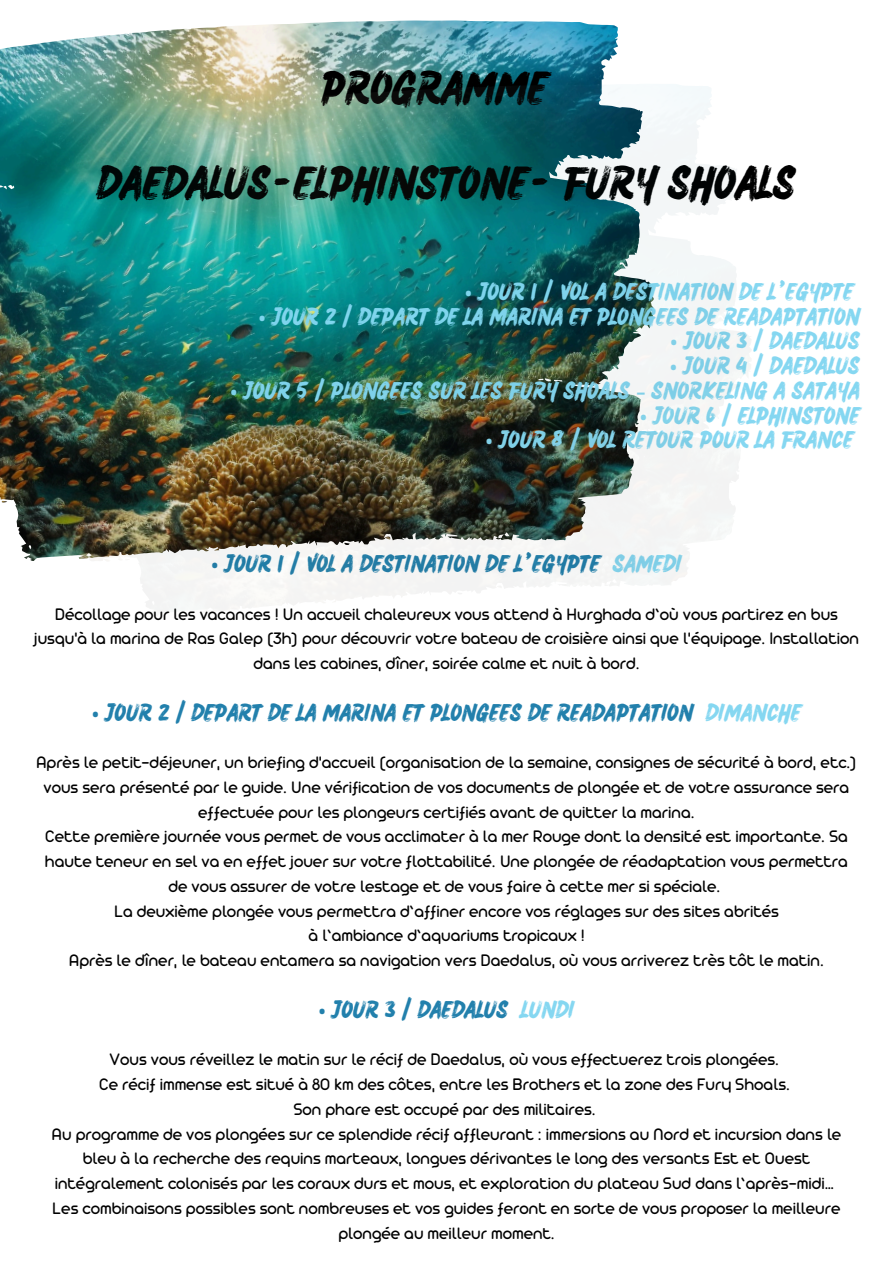
<style>
.page{position:relative;width:894px;height:1264px;background:#fff}
.page>*{position:absolute;margin:0;border:0;box-sizing:border-box;transform-origin:0 0}
.t1{font:34.5px "Salted Bay";color:#000}
.t2{font:18px/24.8px "Arista Pro";color:#000;text-align:center}
.t3{font:18px "Salted Bay";color:#85d7f1}
.t4{font:18px "Salted Bay";color:#2280ac}
.s1{font-family:"Noto Sans";font-weight:700}
.s2{font-family:"Noto Sans Gurmukhi";font-weight:700}
.s3{color:#85d7f1}
</style>
<div class="page">
<img style="left:0;top:20px;width:751px;height:596px">
<img style="left:549px;top:55px;width:105px;height:247px">
<img style="left:648px;top:114px;width:103px;height:239px">
<h1 class="t1" style="left:321px;top:66px;width:228px">PROGRAMME</h1>
<h1 class="t1" style="left:97px;top:161px;width:700px">DAEDALUS-ELPHINSTONE- FURY SHOALS</h1>
<p class="t3" style="left:465px;top:280px;width:390px"><span class="s1">•</span> JOUR 1 / VOL À DESTINATION DE L’EGYPTE</p>
<p class="t3" style="left:259px;top:305px;width:602px"><span class="s1">•</span> JOUR 2 / DÉPART DE LA MARINA ET PLONGÉES DE RÉADAPTATION</p>
<p class="t3" style="left:670px;top:330px;width:191px"><span class="s1">•</span> JOUR 3 / DAEDALUS</p>
<p class="t3" style="left:670px;top:354px;width:192px"><span class="s1">•</span> JOUR 4 / DAEDALUS</p>
<p class="t3" style="left:230px;top:379px;width:631px"><span class="s1">•</span> JOUR 5 / PLONGÉES SUR LES FURY SHOALS <span class="s2">–</span> SNORKELING À SATAYA</p>
<p class="t3" style="left:640px;top:404px;width:221px"><span class="s1">•</span> JOUR 6 / ELPHINSTONE</p>
<p class="t3" style="left:485px;top:429px;width:369px"><span class="s1">•</span> JOUR 8 / VOL RETOUR POUR LA FRANCE</p>
<p class="t4" style="left:211px;top:552px;width:472px"><span class="s1">•</span> JOUR 1 / VOL À DESTINATION DE L’EGYPTE <span class="s3">SAMEDI</span></p>
<p class="t2" style="left:34px;top:603px;width:826px">Décollage pour les vacances ! Un accueil chaleureux vous attend à Hurghada d’où vous partirez en bus jusqu'à la marina de Ras Galep (3h) pour découvrir votre bateau de croisière ainsi que l'équipage. Installation dans les cabines, dîner, soirée calme et nuit à bord.</p>
<p class="t4" style="left:92px;top:701px;width:710px"><span class="s1">•</span> JOUR 2 / DÉPART DE LA MARINA ET PLONGÉES DE RÉADAPTATION <span class="s3">DIMANCHE</span></p>
<p class="t2" style="left:36px;top:751px;width:822px">Après le petit-déjeuner, un briefing d'accueil (organisation de la semaine, consignes de sécurité à bord, etc.) vous sera présenté par le guide. Une vérification de vos documents de plongée et de votre assurance sera effectuée pour les plongeurs certifiés avant de quitter la marina.<br>Cette première journée vous permet de vous acclimater à la mer Rouge dont la densité est importante. Sa haute teneur en sel va en effet jouer sur votre flottabilité. Une plongée de réadaptation vous permettra de vous assurer de votre lestage et de vous faire à cette mer si spéciale.<br>La deuxième plongée vous permettra d’affiner encore vos réglages sur des sites abrités<br>à l’ambiance d’aquariums tropicaux !<br>Après le dîner, le bateau entamera sa navigation vers Daedalus, où vous arriverez très tôt le matin.</p>
<p class="t4" style="left:319px;top:998px;width:257px"><span class="s1">•</span> JOUR 3 / DAEDALUS <span class="s3">LUNDI</span></p>
<p class="t2" style="left:51px;top:1048px;width:791px">Vous vous réveillez le matin sur le récif de Daedalus, où vous effectuerez trois plongées.<br>Ce récif immense est situé à 80 km des côtes, entre les Brothers et la zone des Fury Shoals.<br>Son phare est occupé par des militaires.<br>Au programme de vos plongées sur ce splendide récif affleurant : immersions au Nord et incursion dans le bleu à la recherche des requins marteaux, longues dérivantes le long des versants Est et Ouest intégralement colonisés par les coraux durs et mous, et exploration du plateau Sud dans l’après-midi… Les combinaisons possibles sont nombreuses et vos guides feront en sorte de vous proposer la meilleure plongée au meilleur moment.</p>
</div>
